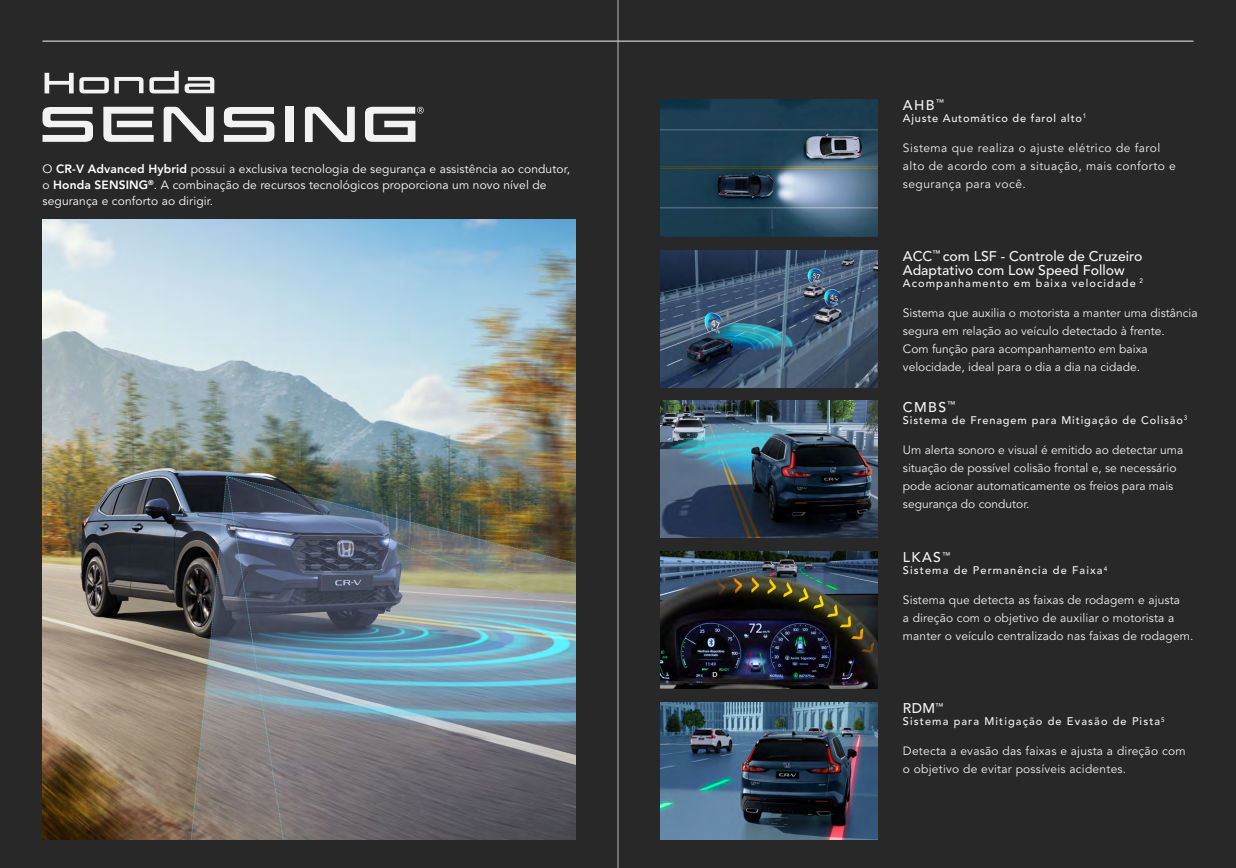
<style>
.page{position:relative;width:1236px;height:868px;background:#fff}
.page>*{position:absolute;margin:0;border:0;box-sizing:border-box;transform-origin:0 0}
.t1{font:500 14px/14px "Avenir LT Std";color:#f2f3f2}
.t2{font:12px/18px "Avenir LT Std";color:#f1f1f2}
.t3{font:12px/16px "Avenir LT Std";letter-spacing:.01em;color:#fff}
.t4{font:12px/18px "Avenir LT Std";letter-spacing:.04em;color:#f1f1f2}
.t5{font:12px/18px "Avenir LT Std";letter-spacing:.02em;color:#f1f1f2}
.t6{font:500 11px "Avenir LT Std";letter-spacing:.1em;color:#f2f3f2}
.t7{font:500 11px "Avenir LT Std";letter-spacing:.08em;color:#f2f3f2}
.t8{font:500 11px "Avenir LT Std";letter-spacing:.07em;color:#f2f3f2}
.s1{font-weight:800}
</style>
<div class="page">
<div style="left:0;top:0;width:1236px;height:867px;background:#282829"></div>
<svg style="left:43px;top:107px;width:50px;height:35px"></svg>
<svg style="left:224px;top:107px;width:50px;height:35px"></svg>
<svg style="left:103px;top:107px;width:51px;height:35px"></svg>
<svg style="left:164px;top:107px;width:50px;height:35px"></svg>
<div style="left:285px;top:107px;width:9px;height:35px;background:#f2f2f2"></div>
<svg style="left:305px;top:107px;width:50px;height:35px"></svg>
<svg style="left:45px;top:73px;width:98px;height:20px"></svg>
<svg style="left:149px;top:71px;width:30px;height:22px"></svg>
<svg style="left:185px;top:77px;width:29px;height:16px"></svg>
<svg style="left:365px;top:107px;width:59px;height:35px"></svg>
<img style="left:660px;top:250px;width:218px;height:137px">
<img style="left:660px;top:702px;width:218px;height:137px">
<img style="left:660px;top:401px;width:218px;height:137px">
<img style="left:660px;top:551px;width:218px;height:137px">
<img style="left:660px;top:99px;width:218px;height:137px">
<hr style="left:43px;top:41px;width:1150px;height:1px;background:#f2f2f2">
<img style="left:43px;top:220px;width:532px;height:619px">
<hr style="left:618px;top:0;width:1px;height:867px;background:#bbbdbf">
<p class="t3" style="left:43px;top:162px;width:529px">O <span class="s1">CR-V Advanced Hybrid</span> possui a exclusiva tecnologia de segurança e assistência ao condutor, o <span class="s1">Honda SENSING</span><sup>®</sup>. A combinação de recursos tecnológicos proporciona um novo nível de segurança e conforto ao dirigir.</p>
<p class="t1" style="left:903px;top:98px;width:43px">AHB<sup>™</sup></p>
<p class="t8" style="left:903px;top:112px;width:185px">Ajuste Automático de farol alto<sup>1</sup></p>
<p class="t4" style="left:903px;top:139px;width:274px">Sistema que realiza o ajuste elétrico de farol alto de acordo com a situação, mais conforto e segurança para você.</p>
<p class="t1" style="left:903px;top:249px;width:241px">ACC<sup>™</sup> com LSF - Controle de Cruzeiro<br>Adaptativo com Low Speed Follow</p>
<p class="t6" style="left:903px;top:276px;width:242px">Acompanhamento em baixa velocidade <sup>2</sup></p>
<p class="t2" style="left:903px;top:304px;width:296px">Sistema que auxilia o motorista a manter uma distância segura em relação ao veículo detectado à frente.<br>Com função para acompanhamento em baixa velocidade, ideal para o dia a dia na cidade.</p>
<p class="t1" style="left:903px;top:400px;width:54px">CMBS<sup>™</sup></p>
<p class="t7" style="left:903px;top:413px;width:286px">Sistema de Frenagem para Mitigação de Colisão<sup>3</sup></p>
<p class="t2" style="left:903px;top:441px;width:282px">Um alerta sonoro e visual é emitido ao detectar uma situação de possível colisão frontal e, se necessário pode acionar automaticamente os freios para mais segurança do condutor.</p>
<p class="t1" style="left:903px;top:551px;width:49px">LKAS<sup>™</sup></p>
<p class="t6" style="left:903px;top:564px;width:206px">Sistema de Permanência de Faixa<sup>4</sup></p>
<p class="t2" style="left:903px;top:591px;width:292px">Sistema que detecta as faixas de rodagem e ajusta<br>a direção com o objetivo de auxiliar o motorista a manter o veículo centralizado nas faixas de rodagem.</p>
<p class="t1" style="left:903px;top:701px;width:42px">RDM<sup>™</sup></p>
<p class="t6" style="left:903px;top:715px;width:263px">Sistema para Mitigação de Evasão de Pista<sup>5</sup></p>
<p class="t5" style="left:903px;top:742px;width:284px">Detecta a evasão das faixas e ajusta a direção com o objetivo de evitar possíveis acidentes.</p>
</div>
